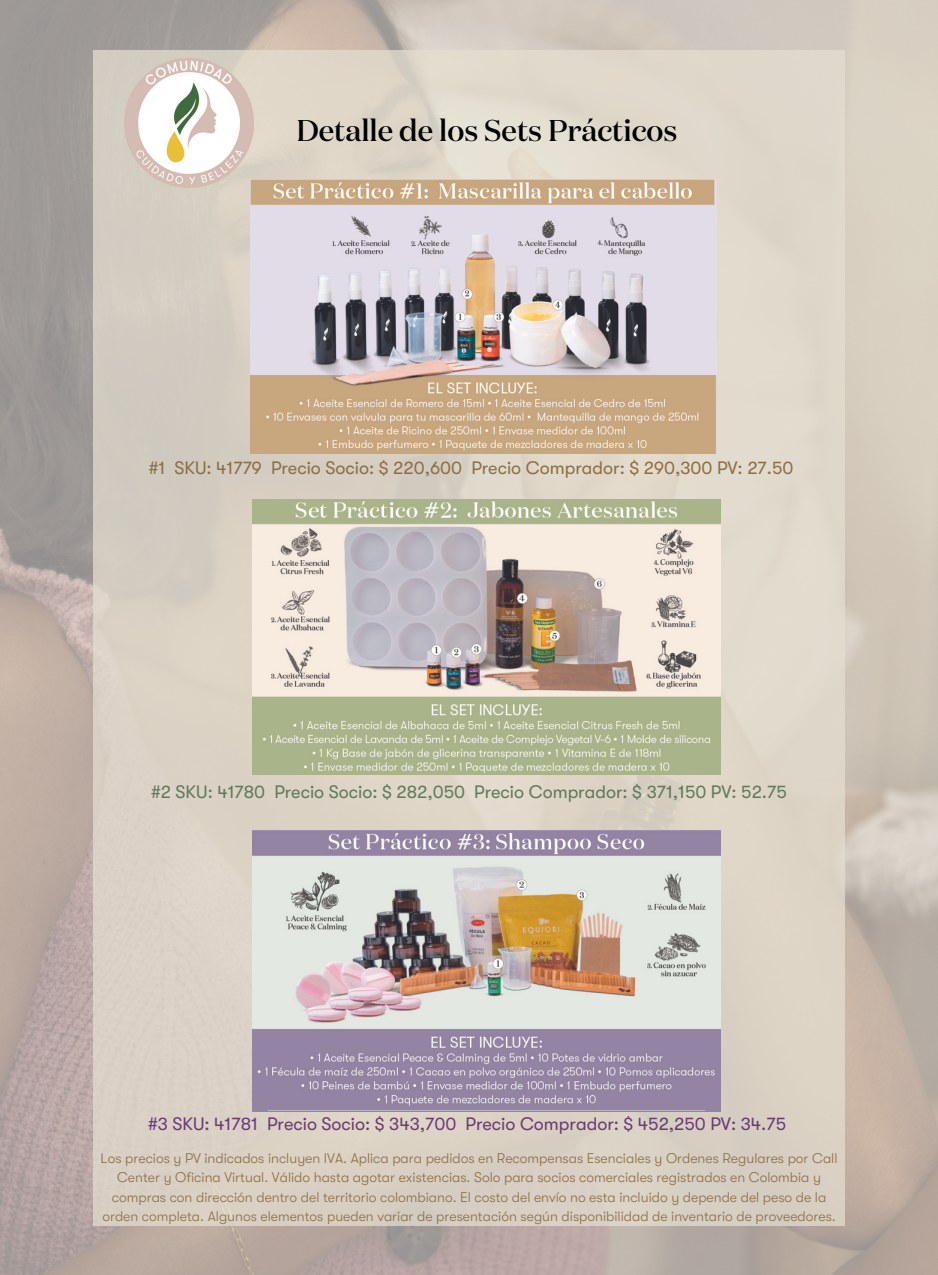
<style>
.page{position:relative;width:938px;height:1275px;background:#fff}
.page>*{position:absolute;margin:0;border:0;box-sizing:border-box;transform-origin:0 0}
.t1{font:500 30px "Domaine Display";color:#000}
.t2{font:18px "GT Walsheim";color:#8c6e43}
.t3{font:18px "GT Walsheim";color:#5d7b59}
.t4{font:18px "GT Walsheim";color:#693c74}
.t5{font:300 14px/19.5px "GT Walsheim";color:#8c6e43;text-align:center}
</style>
<div class="page">
<img style="left:0;top:0;width:938px;height:1275px">
<div style="left:94px;top:51px;width:751px;height:1175px;background:#dcd3c6"></div>
<img style="left:124px;top:59px;width:129px;height:129px">
<img style="left:251px;top:179px;width:465px;height:274px">
<img style="left:253px;top:500px;width:467px;height:275px">
<img style="left:253px;top:831px;width:467px;height:280px">
<p class="t1" style="left:296px;top:118px;width:382px">Detalle de los Sets Prácticos</p>
<p class="t2" style="left:149px;top:458px;width:646px">#1 SKU: 41779 Precio Socio: $ 220,600 Precio Comprador: $ 290,300 PV: 27.50</p>
<p class="t3" style="left:151px;top:782px;width:637px">#2 SKU: 41780 Precio Socio: $ 282,050 Precio Comprador: $ 371,150 PV: 52.75</p>
<p class="t4" style="left:148px;top:1114px;width:639px">#3 SKU: 41781 Precio Socio: $ 343,700 Precio Comprador: $ 452,250 PV: 34.75</p>
<p class="t5" style="left:101px;top:1148px;width:738px">Los precios y PV indicados incluyen IVA. Aplica para pedidos en Recompensas Esenciales y Ordenes Regulares por Call Center y Oficina Virtual. Válido hasta agotar existencias. Solo para socios comerciales registrados en Colombia y compras con dirección dentro del territorio colombiano. El costo del envío no esta incluido y depende del peso de la orden completa. Algunos elementos pueden variar de presentación según disponibilidad de inventario de proveedores.</p>
</div>
